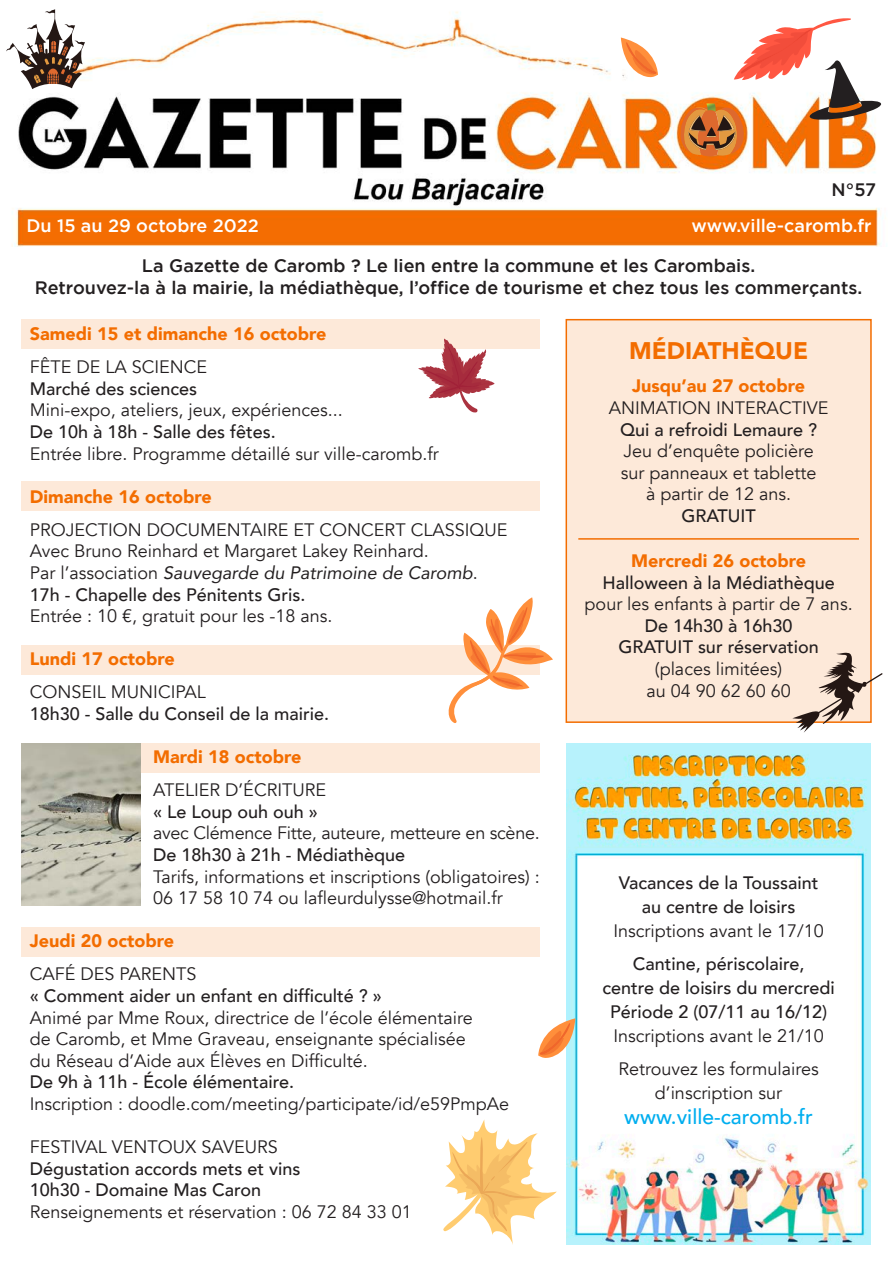
<style>
.page{position:relative;width:893px;height:1263px;background:#fff}
.page>*{position:absolute;margin:0;border:0;box-sizing:border-box;transform-origin:0 0}
.t1{font:900 24px "Avenir";color:#f36d00}
.t2{font:500 21px "Avenir";color:#00aeef}
.t3{font:18px/21.6px "Avenir";color:#231f20}
.t4{font:500 18px "Avenir";color:#231f20}
.t5{font:500 18px "Gotham";color:#231f20}
.t6{font:900 18px "Avenir";color:#f36d00}
.t7{font:italic 18px "Avenir";color:#231f20}
.t8{font:500 18px "Gotham";color:#fff}
.s1{font-style:normal}
.s2{font-weight:500}
</style>
<div class="page">
<div style="left:21px;top:319px;width:519px;height:30px;background:#fde9d9"></div>
<div style="left:21px;top:482px;width:519px;height:29px;background:#fde9d9"></div>
<div style="left:21px;top:645px;width:519px;height:30px;background:#fde9d9"></div>
<div style="left:21px;top:743px;width:519px;height:30px;background:#fde9d9"></div>
<div style="left:21px;top:927px;width:519px;height:30px;background:#fde9d9"></div>
<img style="left:12px;top:11px;width:874px;height:235px">
<div style="left:566px;top:320px;width:305px;height:402px;background:#fde9d9"></div>
<div style="left:566px;top:319px;width:306px;height:404px;border:2px solid #f36d00"></div>
<hr style="left:578px;top:538px;width:281px;height:2px;background:#f36d00">
<img style="left:566px;top:743px;width:305px;height:502px">
<svg style="left:418px;top:339px;width:77px;height:74px"></svg>
<svg style="left:6px;top:9px;width:79px;height:80px"></svg>
<svg style="left:792px;top:653px;width:90px;height:80px"></svg>
<svg style="left:448px;top:597px;width:105px;height:126px"></svg>
<svg style="left:621px;top:37px;width:37px;height:40px"></svg>
<svg style="left:538px;top:1018px;width:37px;height:40px"></svg>
<svg style="left:680px;top:17px;width:202px;height:140px"></svg>
<svg style="left:443px;top:1119px;width:114px;height:126px"></svg>
<img style="left:21px;top:743px;width:119px;height:163px">
<p class="t5" style="left:832px;top:179px;width:46px">N°57</p>
<p class="t8" style="left:692px;top:215px;width:182px">www.ville-caromb.fr</p>
<p class="t8" style="left:27px;top:215px;width:234px">Du 15 au 29 octobre 2022</p>
<p class="t5" style="left:142px;top:256px;width:615px">La Gazette de Caromb ? Le lien entre la commune et les Carombais.</p>
<p class="t5" style="left:35px;top:277px;width:829px">Retrouvez-la à la mairie, la médiathèque, l’office de tourisme et chez tous les commerçants.</p>
<p class="t6" style="left:30px;top:318px;width:298px">Samedi 15 et dimanche 16 octobre</p>
<p class="t3" style="left:30px;top:356px;width:179px">FÊTE DE LA SCIENCE</p>
<p class="t4" style="left:30px;top:373px;width:169px">Marché des sciences</p>
<p class="t3" style="left:30px;top:400px;width:315px">Mini-expo, ateliers, jeux, expériences...</p>
<p class="t4" style="left:30px;top:416px;width:248px">De 10h à 18h - Salle des fêtes.</p>
<p class="t3" style="left:30px;top:443px;width:410px">Entrée libre. Programme détaillé sur ville-caromb.fr</p>
<p class="t6" style="left:30px;top:481px;width:183px">Dimanche 16 octobre</p>
<p class="t3" style="left:30px;top:519px;width:479px">PROJECTION DOCUMENTAIRE ET CONCERT CLASSIQUE</p>
<p class="t3" style="left:30px;top:541px;width:401px">Avec Bruno Reinhard et Margaret Lakey Reinhard.</p>
<p class="t7" style="left:30px;top:562px;width:450px"><span class="s1">Par l’association</span> Sauvegarde du Patrimoine de Caromb<span class="s1">.</span></p>
<p class="t4" style="left:30px;top:579px;width:277px">17h - Chapelle des Pénitents Gris.</p>
<p class="t3" style="left:30px;top:605px;width:304px">Entrée : 10 €, gratuit pour les -18 ans.</p>
<p class="t6" style="left:30px;top:644px;width:146px">Lundi 17 octobre</p>
<p class="t3" style="left:30px;top:682px;width:178px">CONSEIL MUNICIPAL</p>
<p class="t4" style="left:30px;top:698px;width:301px">18h30 - Salle du Conseil de la mairie.</p>
<p class="t6" style="left:153px;top:741px;width:150px">Mardi 18 octobre</p>
<p class="t3" style="left:153px;top:779px;width:175px">ATELIER D’ÉCRITURE</p>
<p class="t4" style="left:153px;top:796px;width:166px">« Le Loup ouh ouh »</p>
<p class="t3" style="left:153px;top:823px;width:388px">avec Clémence Fitte, auteure, metteure en scène.<br><span class="s2">De 18h30 à 21h - Médiathèque</span></p>
<p class="t3" style="left:153px;top:866px;width:388px">Tarifs, informations et inscriptions (obligatoires) :</p>
<p class="t3" style="left:153px;top:887px;width:351px">06 17 58 10 74 ou lafleurdulysse@hotmail.fr</p>
<p class="t6" style="left:30px;top:926px;width:146px">Jeudi 20 octobre</p>
<p class="t3" style="left:30px;top:964px;width:168px">CAFÉ DES PARENTS</p>
<p class="t4" style="left:30px;top:980px;width:354px">« Comment aider un enfant en difficulté ? »</p>
<p class="t3" style="left:30px;top:1007px;width:445px">Animé par Mme Roux, directrice de l’école élémentaire</p>
<p class="t3" style="left:30px;top:1028px;width:438px">de Caromb, et Mme Graveau, enseignante spécialisée</p>
<p class="t3" style="left:30px;top:1050px;width:340px">du Réseau d’Aide aux Élèves en Difficulté.</p>
<p class="t4" style="left:30px;top:1066px;width:266px">De 9h à 11h - École élémentaire.</p>
<p class="t3" style="left:30px;top:1093px;width:481px">Inscription : doodle.com/meeting/participate/id/e59PmpAe</p>
<p class="t3" style="left:30px;top:1136px;width:250px">FESTIVAL VENTOUX SAVEURS</p>
<p class="t4" style="left:30px;top:1153px;width:272px">Dégustation accords mets et vins</p>
<p class="t4" style="left:30px;top:1174px;width:233px">10h30 - Domaine Mas Caron</p>
<p class="t3" style="left:30px;top:1201px;width:384px">Renseignements et réservation : 06 72 84 33 01</p>
<p class="t1" style="left:629px;top:330px;width:181px">MÉDIATHÈQUE</p>
<p class="t6" style="left:632px;top:371px;width:175px">Jusqu’au 27 octobre</p>
<p class="t3" style="left:609px;top:397px;width:221px">ANIMATION INTERACTIVE</p>
<p class="t4" style="left:620px;top:414px;width:199px">Qui a refroidi Lemaure ?</p>
<p class="t3" style="left:623px;top:441px;width:192px">Jeu d’enquête policière</p>
<p class="t3" style="left:621px;top:462px;width:197px">sur panneaux et tablette</p>
<p class="t3" style="left:646px;top:484px;width:146px">à partir de 12 ans.</p>
<p class="t4" style="left:681px;top:500px;width:76px">GRATUIT</p>
<p class="t6" style="left:631px;top:545px;width:176px">Mercredi 26 octobre</p>
<p class="t4" style="left:602px;top:567px;width:234px">Halloween à la Médiathèque</p>
<p class="t3" style="left:585px;top:594px;width:269px">pour les enfants à partir de 7 ans.</p>
<p class="t4" style="left:645px;top:610px;width:149px">De 14h30 à 16h30</p>
<p class="t4" style="left:619px;top:632px;width:202px">GRATUIT sur réservation</p>
<p class="t3" style="left:655px;top:658px;width:129px">(places limitées)</p>
<p class="t3" style="left:646px;top:680px;width:146px">au 04 90 62 60 60</p>
<p class="t4" style="left:619px;top:867px;width:201px">Vacances de la Toussaint</p>
<p class="t4" style="left:642px;top:891px;width:155px">au centre de loisirs</p>
<p class="t3" style="left:613px;top:920px;width:212px">Inscriptions avant le 17/10</p>
<p class="t4" style="left:633px;top:948px;width:173px">Cantine, périscolaire,</p>
<p class="t4" style="left:603px;top:972px;width:234px">centre de loisirs du mercredi</p>
<p class="t4" style="left:610px;top:996px;width:218px">Période 2 (07/11 au 16/12)</p>
<p class="t3" style="left:613px;top:1025px;width:212px">Inscriptions avant le 21/10</p>
<p class="t3" style="left:618px;top:1058px;width:202px">Retrouvez les formulaires</p>
<p class="t3" style="left:655px;top:1082px;width:129px">d’inscription sur</p>
<p class="t2" style="left:624px;top:1099px;width:190px">www.ville-caromb.fr</p>
</div>
